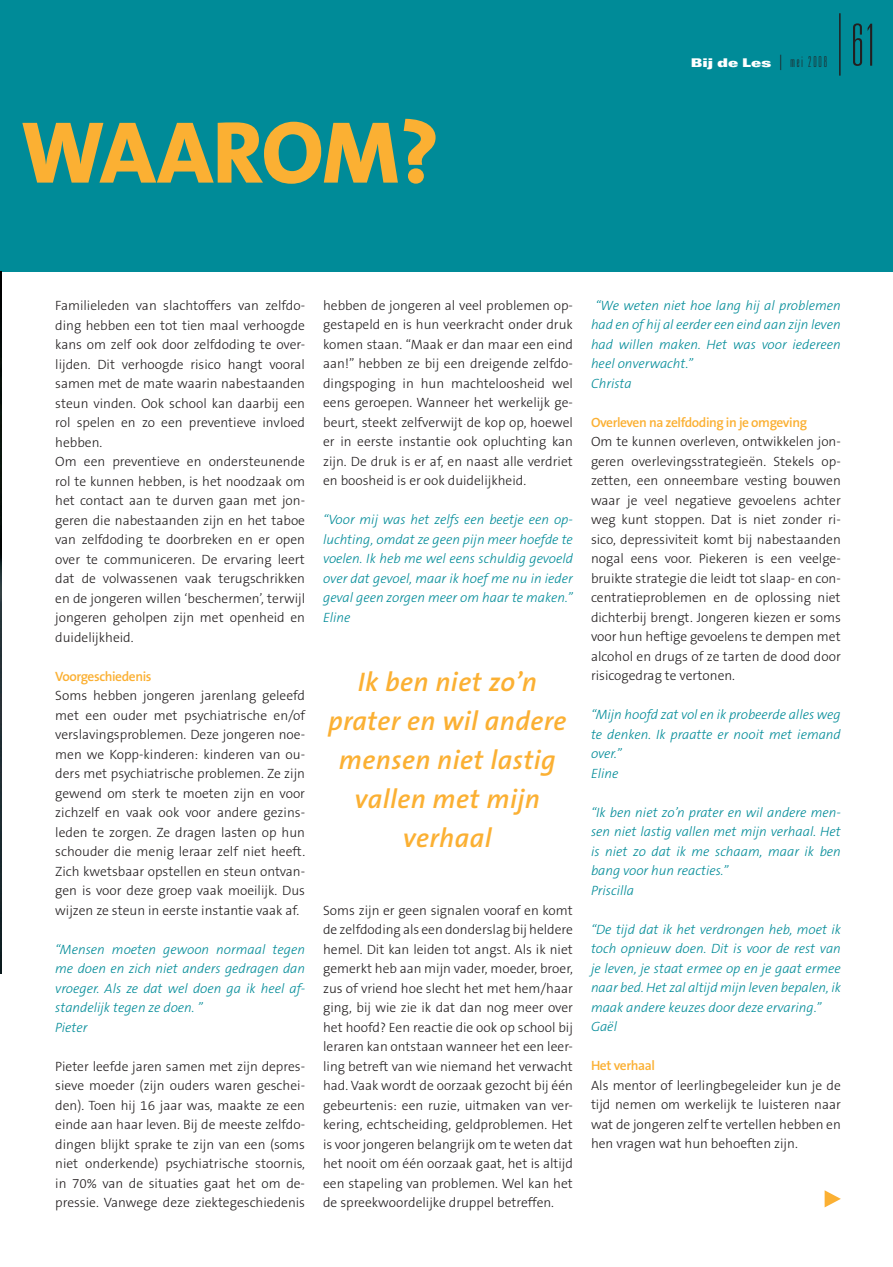
<style>
.page{position:relative;width:893px;height:1267px;background:#fff}
.page>*{position:absolute;margin:0;border:0;box-sizing:border-box;transform-origin:0 0}
.t1{font:800 88.5px "The Sans B8";letter-spacing:-.02em;color:#fbb033}
.t2{font:100 ultra-condensed 58.2px "Univers LT Std";color:#231f20}
.t3{font:italic 600 27px/39px "The Sans B6";letter-spacing:.015em;color:#fbb033;text-align:center}
.t4{font:300 13.5px/19.5px "The Sans B3";color:#231f20;text-align:justify}
.t5{font:italic 300 13.5px/19.5px "The Sans B3";color:#008b98}
.t6{font:600 13.5px "The Sans B6";letter-spacing:-.03em;color:#fbb033}
.t7{font:12px "Univers LT Std X Black Ex";color:#fff}
.s1{font-family:"Univers LT Std";font-weight:100;font-stretch:ultra-condensed;font-size:21px;color:#231f20}
.s2{font-family:"Univers LT Std";font-weight:100;font-stretch:ultra-condensed;font-size:15px;color:#231f20}
</style>
<div class="page">
<div style="left:0;top:0;width:892px;height:271px;background:#008b98"></div>
<hr style="left:838px;top:13px;width:2px;height:63px;background:#231f20">
<img style="left:0;top:271px;width:1px;height:702px">
<svg style="left:824px;top:1190px;width:16px;height:17px"></svg>
<h1 class="t1" style="left:21px;top:106px;width:419px">WAAROM?</h1>
<p class="t7" style="left:690px;top:55px;width:138px">Bij de Les <span class="s1">|</span> <span class="s2">mei 2008</span></p>
<h2 class="t2" style="left:850px;top:15px;width:28px">61</h2>
<p class="t4" style="left:55px;top:296px;width:251px;text-align:left">Familieleden van slachtoffers van zelfdo&shy;ding hebben een tot tien maal verhoogde kans om zelf ook door zelfdoding te over&shy;lijden. Dit verhoogde risico hangt vooral samen met de mate waarin nabestaanden steun vinden. Ook school kan daarbij een rol spelen en zo een preventieve invloed hebben.<br>Om een preventieve en ondersteunende rol te kunnen hebben, is het noodzaak om het contact aan te durven gaan met jon&shy;geren die nabestaanden zijn en het taboe van zelfdoding te doorbreken en er open over te communiceren. De ervaring leert dat de volwassenen vaak terugschrikken en de jongeren willen ‘beschermen’, terwijl jongeren geholpen zijn met openheid en duidelijkheid.</p>
<p class="t6" style="left:55px;top:669px;width:98px">Voorgeschiedenis</p>
<p class="t4" style="left:55px;top:686px;width:251px">Soms hebben jongeren jarenlang geleefd met een ouder met psychiatrische en/of verslavingsproblemen. Deze jongeren noe&shy;men we Kopp-kinderen: kinderen van ou&shy;ders met psychiatrische problemen. Ze zijn gewend om sterk te moeten zijn en voor zichzelf en vaak ook voor andere gezins&shy;leden te zorgen. Ze dragen lasten op hun schouder die menig leraar zelf niet heeft.<br>Zich kwetsbaar opstellen en steun ontvan&shy;gen is voor deze groep vaak moeilijk. Dus wijzen ze steun in eerste instantie vaak af.</p>
<p class="t5" style="left:55px;top:940px;width:251px">“Mensen moeten gewoon normaal tegen me doen en zich niet anders gedragen dan vroeger. Als ze dat wel doen ga ik heel af&shy;standelijk tegen ze doen. ”<br>Pieter</p>
<p class="t4" style="left:55px;top:1057px;width:251px">Pieter leefde jaren samen met zijn depres&shy;sieve moeder (zijn ouders waren geschei&shy;den). Toen hij 16 jaar was, maakte ze een einde aan haar leven. Bij de meeste zelfdo&shy;dingen blijkt sprake te zijn van een (soms niet onderkende) psychiatrische stoornis, in 70% van de situaties gaat het om de&shy;pressie. Vanwege deze ziektegeschiedenis</p>
<p class="t4" style="left:323px;top:296px;width:251px">hebben de jongeren al veel problemen op&shy;gestapeld en is hun veerkracht onder druk komen staan. “Maak er dan maar een eind aan!” hebben ze bij een dreigende zelfdo&shy;dingspoging in hun machteloosheid wel eens geroepen. Wanneer het werkelijk ge&shy;beurt, steekt zelfverwijt de kop op, hoewel er in eerste instantie ook opluchting kan zijn. De druk is er af, en naast alle verdriet en boosheid is er ook duidelijkheid.</p>
<p class="t5" style="left:323px;top:511px;width:251px;text-align:justify">“Voor mij was het zelfs een beetje een op&shy;luchting, omdat ze geen pijn meer hoefde te voelen. Ik heb me wel eens schuldig gevoeld over dat gevoel, maar ik hoef me nu in ieder geval geen zorgen meer om haar te maken.” Eline</p>
<h3 class="t3" style="left:328px;top:663px;width:239px">Ik ben niet zo’n prater en wil andere mensen niet lastig vallen met mijn verhaal</h3>
<p class="t4" style="left:323px;top:901px;width:251px">Soms zijn er geen signalen vooraf en komt de zelfdoding als een donderslag bij heldere hemel. Dit kan leiden tot angst. Als ik niet gemerkt heb aan mijn vader, moeder, broer, zus of vriend hoe slecht het met hem/haar ging, bij wie zie ik dat dan nog meer over het hoofd? Een reactie die ook op school bij leraren kan ontstaan wanneer het een leer&shy;ling betreft van wie niemand het verwacht had. Vaak wordt de oorzaak gezocht bij één gebeurtenis: een ruzie, uitmaken van ver&shy;kering, echtscheiding, geldproblemen. Het is voor jongeren belangrijk om te weten dat het nooit om één oorzaak gaat, het is altijd een stapeling van problemen. Wel kan het de spreekwoordelijke druppel betreffen.</p>
<p class="t5" style="left:590px;top:296px;width:251px;text-indent:4px">“We weten niet hoe lang hij al problemen had en of hij al eerder een eind aan zijn leven had willen maken. Het was voor iedereen heel onverwacht.”<br>Christa</p>
<p class="t6" style="left:590px;top:415px;width:217px">Overleven na zelfdoding in je omgeving</p>
<p class="t4" style="left:590px;top:432px;width:251px">Om te kunnen overleven, ontwikkelen jon&shy;geren overlevingsstrategieën. Stekels op&shy;zetten, een onneembare vesting bouwen waar je veel negatieve gevoelens achter weg kunt stoppen. Dat is niet zonder ri&shy;sico, depressiviteit komt bij nabestaanden nogal eens voor. Piekeren is een veelge&shy;bruikte strategie die leidt tot slaap- en con&shy;centratieproblemen en de oplossing niet dichterbij brengt. Jongeren kiezen er soms voor hun heftige gevoelens te dempen met alcohol en drugs of ze tarten de dood door risicogedrag te vertonen.</p>
<p class="t5" style="left:590px;top:705px;width:251px">“Mijn hoofd zat vol en ik probeerde alles weg te denken. Ik praatte er nooit met iemand over.”<br>Eline</p>
<p class="t5" style="left:590px;top:803px;width:251px">“Ik ben niet zo’n prater en wil andere men&shy;sen niet lastig vallen met mijn verhaal. Het is niet zo dat ik me schaam, maar ik ben bang voor hun reacties.”<br>Priscilla</p>
<p class="t5" style="left:590px;top:920px;width:251px">“De tijd dat ik het verdrongen heb, moet ik toch opnieuw doen. Dit is voor de rest van je leven, je staat ermee op en je gaat ermee naar bed. Het zal altijd mijn leven bepalen, ik maak andere keuzes door deze ervaring.” Gaël</p>
<p class="t6" style="left:590px;top:1058px;width:65px">Het verhaal</p>
<p class="t4" style="left:590px;top:1076px;width:251px">Als mentor of leerlingbegeleider kun je de tijd nemen om werkelijk te luisteren naar wat de jongeren zelf te vertellen hebben en hen vragen wat hun behoeften zijn.</p>
</div>
